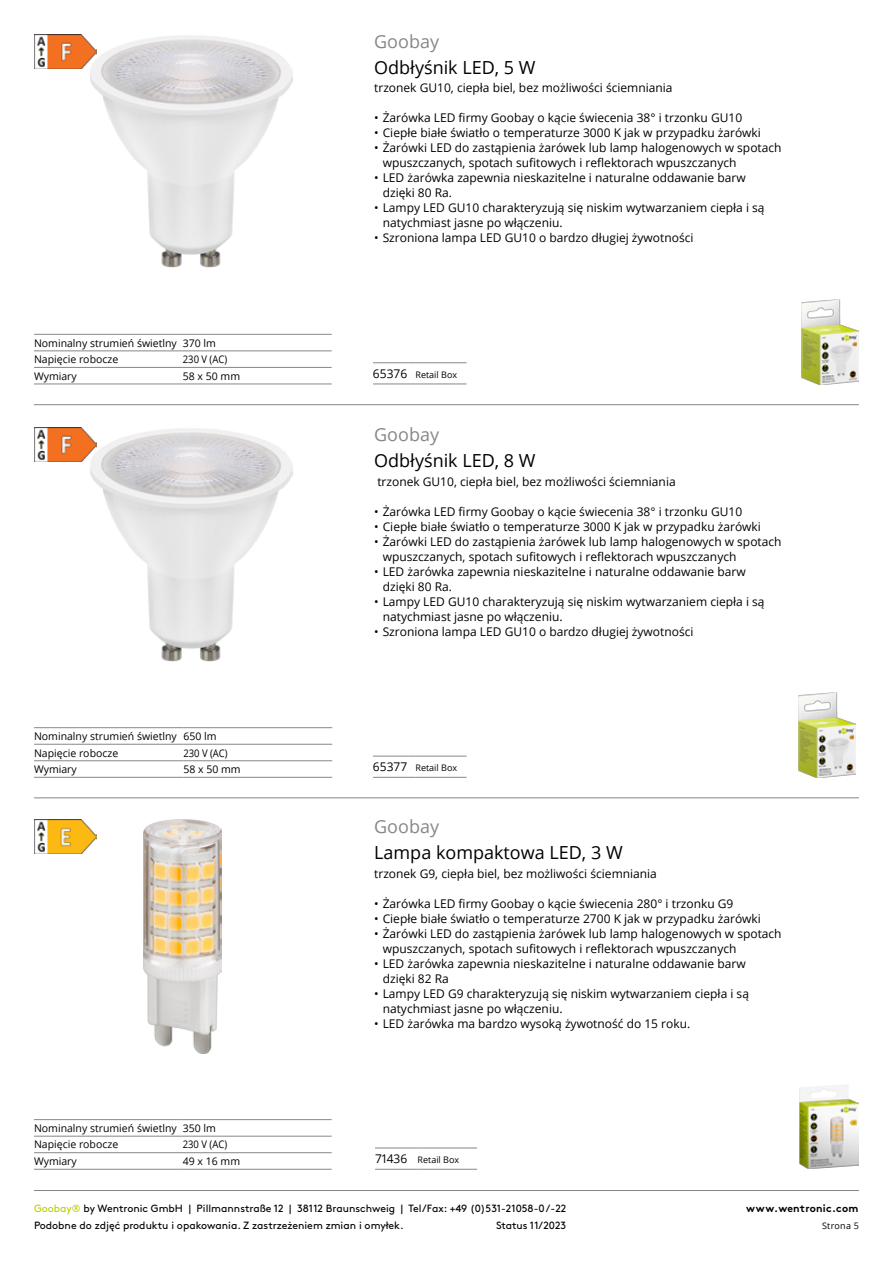
<style>
.page{position:relative;width:893px;height:1263px;background:#fff}
.page>*{position:absolute;margin:0;border:0;box-sizing:border-box;transform-origin:0 0}
.t1{font:18px "Open Sans";color:#000}
.t2{font:18px "Open Sans";color:#868786}
.t3{font:12px/15px "Open Sans";color:#000}
.t4{font:10.5px/16.5px "Open Sans";color:#000}
.t5{font:10.5px/16.8px "Brown";color:#000}
.t6{font:10.5px "Open Sans";color:#000;scale:.9 1}
.t7{font:700 10.5px "Brown";letter-spacing:.025em;color:#000}
.t8{font:9px "Open Sans";color:#000}
.s1{font-size:12px}
.s2{color:#bbcf00}
</style>
<div class="page">
<hr style="left:34px;top:1190px;width:825px;height:1px;background:#868786">
<hr style="left:34px;top:404px;width:825px;height:1px;background:#868786">
<hr style="left:34px;top:798px;width:825px;height:1px;background:#868786">
<img style="left:802px;top:299px;width:57px;height:85px">
<img style="left:90px;top:35px;width:203px;height:233px">
<img style="left:34px;top:34px;width:62px;height:34px">
<hr style="left:373px;top:362px;width:42px;height:1px;background:#868786">
<hr style="left:373px;top:384px;width:42px;height:1px;background:#868786">
<hr style="left:415px;top:362px;width:52px;height:1px;background:#868786">
<hr style="left:415px;top:384px;width:52px;height:1px;background:#868786">
<img style="left:90px;top:428px;width:203px;height:233px">
<img style="left:798px;top:692px;width:58px;height:85px">
<hr style="left:373px;top:756px;width:42px;height:1px;background:#868786">
<hr style="left:373px;top:777px;width:42px;height:1px;background:#868786">
<hr style="left:415px;top:756px;width:52px;height:1px;background:#868786">
<hr style="left:415px;top:777px;width:52px;height:1px;background:#868786">
<img style="left:34px;top:427px;width:62px;height:34px">
<img style="left:144px;top:819px;width:78px;height:234px">
<img style="left:799px;top:1084px;width:60px;height:85px">
<img style="left:34px;top:819px;width:62px;height:34px">
<hr style="left:375px;top:1148px;width:43px;height:1px;background:#868786">
<hr style="left:418px;top:1148px;width:59px;height:1px;background:#868786">
<hr style="left:375px;top:1169px;width:43px;height:1px;background:#868786">
<hr style="left:418px;top:1169px;width:59px;height:1px;background:#868786">
<hr style="left:34px;top:334px;width:149px;height:1px;background:#868786">
<hr style="left:183px;top:334px;width:149px;height:1px;background:#868786">
<hr style="left:34px;top:351px;width:149px;height:1px;background:#868786">
<hr style="left:183px;top:351px;width:149px;height:1px;background:#868786">
<hr style="left:34px;top:367px;width:149px;height:1px;background:#868786">
<hr style="left:183px;top:367px;width:149px;height:1px;background:#868786">
<hr style="left:34px;top:384px;width:149px;height:1px;background:#868786">
<hr style="left:183px;top:384px;width:149px;height:1px;background:#868786">
<hr style="left:34px;top:727px;width:149px;height:1px;background:#868786">
<hr style="left:183px;top:727px;width:149px;height:1px;background:#868786">
<hr style="left:34px;top:744px;width:149px;height:1px;background:#868786">
<hr style="left:183px;top:744px;width:149px;height:1px;background:#868786">
<hr style="left:34px;top:760px;width:149px;height:1px;background:#868786">
<hr style="left:183px;top:760px;width:149px;height:1px;background:#868786">
<hr style="left:34px;top:777px;width:149px;height:1px;background:#868786">
<hr style="left:183px;top:777px;width:149px;height:1px;background:#868786">
<hr style="left:34px;top:1119px;width:149px;height:1px;background:#868786">
<hr style="left:183px;top:1119px;width:149px;height:1px;background:#868786">
<hr style="left:34px;top:1136px;width:149px;height:1px;background:#868786">
<hr style="left:183px;top:1136px;width:149px;height:1px;background:#868786">
<hr style="left:34px;top:1152px;width:149px;height:1px;background:#868786">
<hr style="left:183px;top:1152px;width:149px;height:1px;background:#868786">
<hr style="left:34px;top:1169px;width:149px;height:1px;background:#868786">
<hr style="left:183px;top:1169px;width:149px;height:1px;background:#868786">
<p class="t4" style="left:34px;top:334px;width:183px">Nominalny strumień świetlny 370 lm<br>Napięcie robocze</p>
<p class="t6" style="left:183px;top:352px;width:51px">230 V (AC)</p>
<p class="t4" style="left:34px;top:367px;width:44px">Wymiary</p>
<p class="t4" style="left:183px;top:367px;width:59px">58 x 50 mm</p>
<p class="t4" style="left:34px;top:728px;width:184px">Nominalny strumień świetlny 650 lm<br>Napięcie robocze</p>
<p class="t6" style="left:183px;top:745px;width:51px">230 V (AC)</p>
<p class="t4" style="left:34px;top:761px;width:44px">Wymiary</p>
<p class="t4" style="left:183px;top:761px;width:59px">58 x 50 mm</p>
<p class="t4" style="left:34px;top:1119px;width:183px">Nominalny strumień świetlny 350 lm<br>Napięcie robocze</p>
<p class="t6" style="left:183px;top:1137px;width:51px">230 V (AC)</p>
<p class="t4" style="left:34px;top:1153px;width:44px">Wymiary</p>
<p class="t4" style="left:183px;top:1153px;width:59px">49 x 16 mm</p>
<h1 class="t2" style="left:374px;top:29px;width:66px">Goobay</h1>
<h1 class="t1" style="left:374px;top:55px;width:163px">Odbłyśnik LED, 5 W</h1>
<p class="t3" style="left:374px;top:80px;width:300px">trzonek GU10, ciepła biel, bez możliwości ściemniania</p>
<p class="t3" style="left:374px;top:110px;width:370px">• Żarówka LED firmy Goobay o kącie świecenia 38° i trzonku GU10</p>
<p class="t3" style="left:374px;top:125px;width:388px">• Ciepłe białe światło o temperaturze 3000 K jak w przypadku żarówki</p>
<p class="t3" style="left:383px;top:140px;width:400px;text-indent:-9px">• Żarówki LED do zastąpienia żarówek lub lamp halogenowych w spotach wpuszczanych, spotach sufitowych i reflektorach wpuszczanych</p>
<p class="t3" style="left:383px;top:170px;width:365px;text-indent:-9px">• LED żarówka zapewnia nieskazitelne i naturalne oddawanie barw dzięki 80 Ra.</p>
<p class="t3" style="left:383px;top:200px;width:383px;text-indent:-9px">• Lampy LED GU10 charakteryzują się niskim wytwarzaniem ciepła i są natychmiast jasne po włączeniu.</p>
<p class="t3" style="left:374px;top:230px;width:321px">• Szroniona lampa LED GU10 o bardzo długiej żywotności</p>
<p class="t8" style="left:373px;top:368px;width:86px"><span class="s1">65376</span> Retail Box</p>
<h1 class="t2" style="left:374px;top:422px;width:66px">Goobay</h1>
<h1 class="t1" style="left:374px;top:448px;width:163px">Odbłyśnik LED, 8 W</h1>
<p class="t3" style="left:377px;top:473px;width:300px">trzonek GU10, ciepła biel, bez możliwości ściemniania</p>
<p class="t3" style="left:374px;top:503px;width:370px">• Żarówka LED firmy Goobay o kącie świecenia 38° i trzonku GU10</p>
<p class="t3" style="left:374px;top:518px;width:388px">• Ciepłe białe światło o temperaturze 3000 K jak w przypadku żarówki</p>
<p class="t3" style="left:383px;top:533px;width:400px;text-indent:-9px">• Żarówki LED do zastąpienia żarówek lub lamp halogenowych w spotach wpuszczanych, spotach sufitowych i reflektorach wpuszczanych</p>
<p class="t3" style="left:383px;top:563px;width:365px;text-indent:-9px">• LED żarówka zapewnia nieskazitelne i naturalne oddawanie barw dzięki 80 Ra.</p>
<p class="t3" style="left:383px;top:593px;width:383px;text-indent:-9px">• Lampy LED GU10 charakteryzują się niskim wytwarzaniem ciepła i są natychmiast jasne po włączeniu.</p>
<p class="t3" style="left:374px;top:623px;width:321px">• Szroniona lampa LED GU10 o bardzo długiej żywotności</p>
<p class="t8" style="left:373px;top:762px;width:86px"><span class="s1">65377</span> Retail Box</p>
<h1 class="t2" style="left:374px;top:814px;width:66px">Goobay</h1>
<h1 class="t1" style="left:374px;top:840px;width:250px">Lampa kompaktowa LED, 3 W</h1>
<p class="t3" style="left:374px;top:865px;width:284px">trzonek G9, ciepła biel, bez możliwości ściemniania</p>
<p class="t3" style="left:374px;top:895px;width:361px">• Żarówka LED firmy Goobay o kącie świecenia 280° i trzonku G9</p>
<p class="t3" style="left:374px;top:910px;width:388px">• Ciepłe białe światło o temperaturze 2700 K jak w przypadku żarówki</p>
<p class="t3" style="left:383px;top:925px;width:400px;text-indent:-9px">• Żarówki LED do zastąpienia żarówek lub lamp halogenowych w spotach wpuszczanych, spotach sufitowych i reflektorach wpuszczanych</p>
<p class="t3" style="left:383px;top:955px;width:365px;text-indent:-9px">• LED żarówka zapewnia nieskazitelne i naturalne oddawanie barw dzięki 82 Ra</p>
<p class="t3" style="left:383px;top:985px;width:368px;text-indent:-9px">• Lampy LED G9 charakteryzują się niskim wytwarzaniem ciepła i są natychmiast jasne po włączeniu.</p>
<p class="t3" style="left:374px;top:1015px;width:318px">• LED żarówka ma bardzo wysoką żywotność do 15 roku.</p>
<p class="t8" style="left:375px;top:1154px;width:86px"><span class="s1">71436</span> Retail Box</p>
<p class="t7" style="left:746px;top:1199px;width:114px">www.wentronic.com</p>
<p class="t5" style="left:34px;top:1199px;width:534px"><span class="s2">Goobay®</span> by Wentronic GmbH | Pillmannstraße 12 | 38112 Braunschweig | Tel/Fax: +49 (0)531-21058-0 /-22<br>Podobne do zdjęć produktu i opakowania. Z zastrzeżeniem zmian i omyłek.</p>
<p class="t5" style="left:496px;top:1216px;width:72px">Status 11/2023</p>
<p class="t8" style="left:822px;top:1219px;width:38px">Strona 5</p>
</div>
